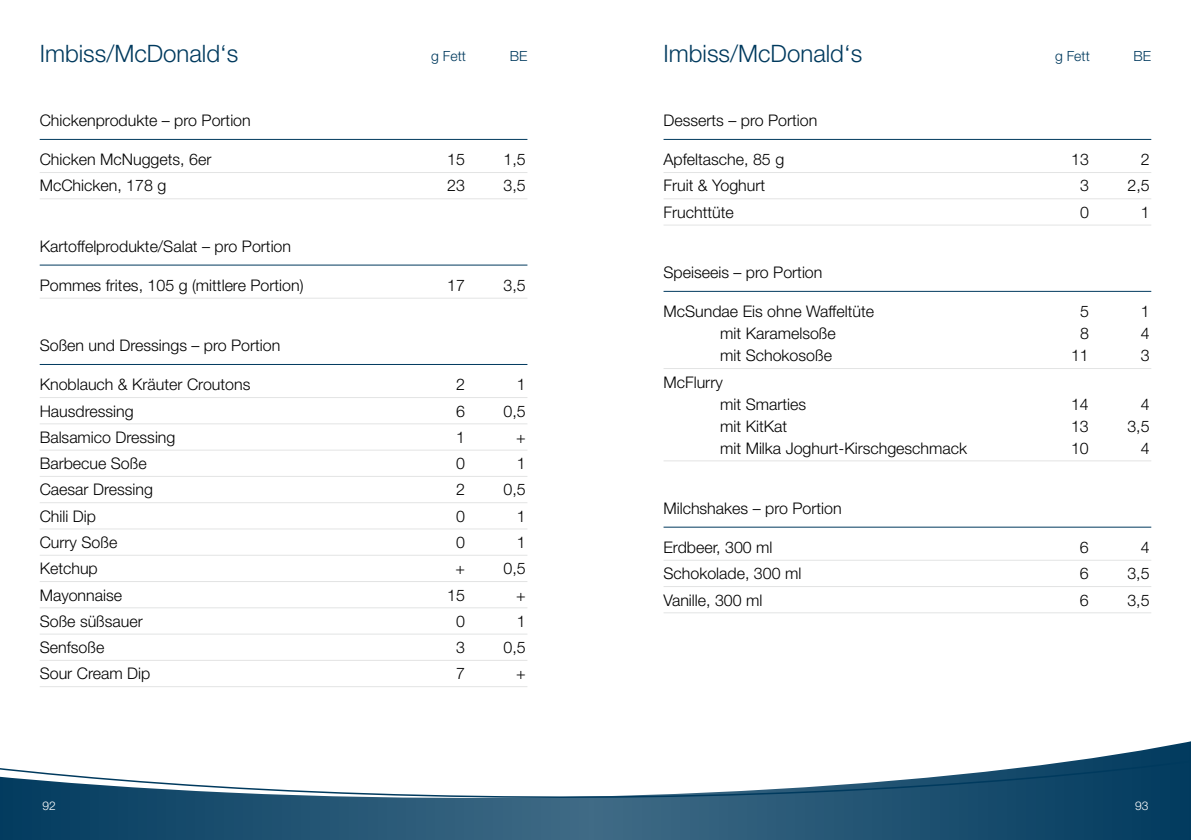
<style>
.page{position:relative;width:1191px;height:840px;background:#fff}
.page>*{position:absolute;margin:0;border:0;box-sizing:border-box;transform-origin:0 0}
.t1{font:300 24px "Helvetica Neue";color:#003a5e}
.t2{font:300 16px/22px "Helvetica Neue";color:#000}
.t3{font:300 14px "Helvetica Neue";color:#003a5e}
.t4{font:300 12px "Helvetica Neue";color:#fff}
</style>
<div class="page">
<svg style="left:0;top:741px;width:1191px;height:98px"></svg>
<svg style="left:0;top:757px;width:1191px;height:49px"></svg>
<hr style="left:40px;top:139px;width:487px;height:1px;background:#003a5e">
<hr style="left:40px;top:172px;width:487px;height:1px;background:#e3e4e4">
<hr style="left:40px;top:198px;width:487px;height:1px;background:#e3e4e4">
<hr style="left:40px;top:264px;width:487px;height:1px;background:#003a5e">
<hr style="left:40px;top:297px;width:487px;height:1px;background:#e3e4e4">
<hr style="left:40px;top:364px;width:487px;height:1px;background:#003a5e">
<hr style="left:40px;top:397px;width:487px;height:1px;background:#e3e4e4">
<hr style="left:40px;top:423px;width:487px;height:1px;background:#e3e4e4">
<hr style="left:40px;top:449px;width:487px;height:1px;background:#e3e4e4">
<hr style="left:40px;top:475px;width:487px;height:1px;background:#e3e4e4">
<hr style="left:40px;top:502px;width:487px;height:1px;background:#e3e4e4">
<hr style="left:40px;top:528px;width:487px;height:1px;background:#e3e4e4">
<hr style="left:40px;top:554px;width:487px;height:1px;background:#e3e4e4">
<hr style="left:40px;top:580px;width:487px;height:1px;background:#e3e4e4">
<hr style="left:40px;top:607px;width:487px;height:1px;background:#e3e4e4">
<hr style="left:40px;top:633px;width:487px;height:1px;background:#e3e4e4">
<hr style="left:40px;top:659px;width:487px;height:1px;background:#e3e4e4">
<hr style="left:40px;top:685px;width:487px;height:1px;background:#e3e4e4">
<hr style="left:663px;top:139px;width:488px;height:1px;background:#003a5e">
<hr style="left:663px;top:172px;width:488px;height:1px;background:#e3e4e4">
<hr style="left:663px;top:198px;width:488px;height:1px;background:#e3e4e4">
<hr style="left:663px;top:224px;width:488px;height:1px;background:#e3e4e4">
<hr style="left:663px;top:291px;width:488px;height:1px;background:#003a5e">
<hr style="left:663px;top:368px;width:488px;height:1px;background:#e3e4e4">
<hr style="left:663px;top:460px;width:488px;height:1px;background:#e3e4e4">
<hr style="left:663px;top:526px;width:488px;height:1px;background:#003a5e">
<hr style="left:663px;top:559px;width:488px;height:1px;background:#e3e4e4">
<hr style="left:663px;top:585px;width:488px;height:1px;background:#e3e4e4">
<hr style="left:663px;top:612px;width:488px;height:1px;background:#e3e4e4">
<h1 class="t1" style="left:40px;top:38px;width:200px">Imbiss/McDonald‘s</h1>
<h1 class="t1" style="left:663px;top:38px;width:200px">Imbiss/McDonald‘s</h1>
<p class="t3" style="left:431px;top:47px;width:36px">g Fett</p>
<p class="t3" style="left:510px;top:47px;width:19px">BE</p>
<p class="t3" style="left:1055px;top:47px;width:36px">g Fett</p>
<p class="t3" style="left:1133px;top:47px;width:19px">BE</p>
<p class="t2" style="left:40px;top:109px;width:213px">Chickenprodukte – pro Portion</p>
<p class="t2" style="left:40px;top:148px;width:173px">Chicken McNuggets, 6er</p>
<p class="t2" style="left:447px;top:148px;width:19px">15</p>
<p class="t2" style="left:503px;top:148px;width:24px">1,5</p>
<p class="t2" style="left:40px;top:174px;width:128px">McChicken, 178 g</p>
<p class="t2" style="left:447px;top:174px;width:19px">23</p>
<p class="t2" style="left:503px;top:174px;width:24px">3,5</p>
<p class="t2" style="left:40px;top:235px;width:253px">Kartoffelprodukte/Salat – pro Portion</p>
<p class="t2" style="left:40px;top:274px;width:265px">Pommes frites, 105 g (mittlere Portion)</p>
<p class="t2" style="left:447px;top:274px;width:19px">17</p>
<p class="t2" style="left:503px;top:274px;width:24px">3,5</p>
<p class="t2" style="left:40px;top:334px;width:242px">Soßen und Dressings – pro Portion</p>
<p class="t2" style="left:40px;top:373px;width:212px">Knoblauch &amp; Kräuter Croutons</p>
<p class="t2" style="left:456px;top:373px;width:10px">2</p>
<p class="t2" style="left:517px;top:373px;width:10px">1</p>
<p class="t2" style="left:40px;top:399px;width:95px">Hausdressing</p>
<p class="t2" style="left:456px;top:399px;width:10px">6</p>
<p class="t2" style="left:503px;top:399px;width:24px">0,5</p>
<p class="t2" style="left:40px;top:425px;width:137px">Balsamico Dressing</p>
<p class="t2" style="left:456px;top:425px;width:10px">1</p>
<p class="t2" style="left:516px;top:425px;width:11px">+</p>
<p class="t2" style="left:40px;top:452px;width:109px">Barbecue Soße</p>
<p class="t2" style="left:456px;top:452px;width:10px">0</p>
<p class="t2" style="left:517px;top:452px;width:10px">1</p>
<p class="t2" style="left:40px;top:478px;width:115px">Caesar Dressing</p>
<p class="t2" style="left:456px;top:478px;width:10px">2</p>
<p class="t2" style="left:503px;top:478px;width:24px">0,5</p>
<p class="t2" style="left:40px;top:504px;width:58px">Chili Dip</p>
<p class="t2" style="left:456px;top:504px;width:10px">0</p>
<p class="t2" style="left:517px;top:504px;width:10px">1</p>
<p class="t2" style="left:40px;top:530px;width:79px">Curry Soße</p>
<p class="t2" style="left:456px;top:530px;width:10px">0</p>
<p class="t2" style="left:517px;top:530px;width:10px">1</p>
<p class="t2" style="left:40px;top:557px;width:60px">Ketchup</p>
<p class="t2" style="left:455px;top:557px;width:11px">+</p>
<p class="t2" style="left:503px;top:557px;width:24px">0,5</p>
<p class="t2" style="left:40px;top:583px;width:84px">Mayonnaise</p>
<p class="t2" style="left:447px;top:583px;width:19px">15</p>
<p class="t2" style="left:516px;top:583px;width:11px">+</p>
<p class="t2" style="left:40px;top:609px;width:105px">Soße süßsauer</p>
<p class="t2" style="left:456px;top:609px;width:10px">0</p>
<p class="t2" style="left:517px;top:609px;width:10px">1</p>
<p class="t2" style="left:40px;top:635px;width:66px">Senfsoße</p>
<p class="t2" style="left:456px;top:635px;width:10px">3</p>
<p class="t2" style="left:503px;top:635px;width:24px">0,5</p>
<p class="t2" style="left:40px;top:662px;width:112px">Sour Cream Dip</p>
<p class="t2" style="left:456px;top:662px;width:10px">7</p>
<p class="t2" style="left:516px;top:662px;width:11px">+</p>
<p class="t2" style="left:663px;top:109px;width:155px">Desserts – pro Portion</p>
<p class="t2" style="left:663px;top:148px;width:122px">Apfeltasche, 85 g</p>
<p class="t2" style="left:1071px;top:148px;width:19px">13</p>
<p class="t2" style="left:1140px;top:148px;width:10px">2</p>
<p class="t2" style="left:663px;top:174px;width:103px">Fruit &amp; Yoghurt</p>
<p class="t2" style="left:1080px;top:174px;width:10px">3</p>
<p class="t2" style="left:1127px;top:174px;width:24px">2,5</p>
<p class="t2" style="left:663px;top:201px;width:72px">Fruchttüte</p>
<p class="t2" style="left:1080px;top:201px;width:10px">0</p>
<p class="t2" style="left:1140px;top:201px;width:10px">1</p>
<p class="t2" style="left:663px;top:261px;width:160px">Speiseeis – pro Portion</p>
<p class="t2" style="left:663px;top:300px;width:212px">McSundae Eis ohne Waffeltüte</p>
<p class="t2" style="left:1080px;top:300px;width:10px">5</p>
<p class="t2" style="left:1140px;top:300px;width:10px">1</p>
<p class="t2" style="left:720px;top:322px;width:117px">mit Karamelsoße</p>
<p class="t2" style="left:1080px;top:322px;width:10px">8</p>
<p class="t2" style="left:1140px;top:322px;width:10px">4</p>
<p class="t2" style="left:720px;top:344px;width:113px">mit Schokosoße</p>
<p class="t2" style="left:1071px;top:344px;width:19px">11</p>
<p class="t2" style="left:1140px;top:344px;width:10px">3</p>
<p class="t2" style="left:720px;top:370px;width:87px;text-indent:-57px">McFlurry<br>mit Smarties</p>
<p class="t2" style="left:1071px;top:392px;width:19px">14</p>
<p class="t2" style="left:1140px;top:392px;width:10px">4</p>
<p class="t2" style="left:720px;top:414px;width:68px">mit KitKat</p>
<p class="t2" style="left:1071px;top:414px;width:19px">13</p>
<p class="t2" style="left:1127px;top:414px;width:24px">3,5</p>
<p class="t2" style="left:720px;top:436px;width:248px">mit Milka Joghurt-Kirschgeschmack</p>
<p class="t2" style="left:1071px;top:436px;width:19px">10</p>
<p class="t2" style="left:1140px;top:436px;width:10px">4</p>
<p class="t2" style="left:663px;top:496px;width:180px">Milchshakes – pro Portion</p>
<p class="t2" style="left:663px;top:535px;width:111px">Erdbeer, 300 ml</p>
<p class="t2" style="left:1080px;top:535px;width:10px">6</p>
<p class="t2" style="left:1140px;top:535px;width:10px">4</p>
<p class="t2" style="left:663px;top:562px;width:139px">Schokolade, 300 ml</p>
<p class="t2" style="left:1080px;top:562px;width:10px">6</p>
<p class="t2" style="left:1127px;top:562px;width:24px">3,5</p>
<p class="t2" style="left:663px;top:588px;width:101px">Vanille, 300 ml</p>
<p class="t2" style="left:1080px;top:588px;width:10px">6</p>
<p class="t2" style="left:1127px;top:588px;width:24px">3,5</p>
<p class="t4" style="left:43px;top:797px;width:15px">92</p>
<p class="t4" style="left:1135px;top:797px;width:15px">93</p>
</div>
